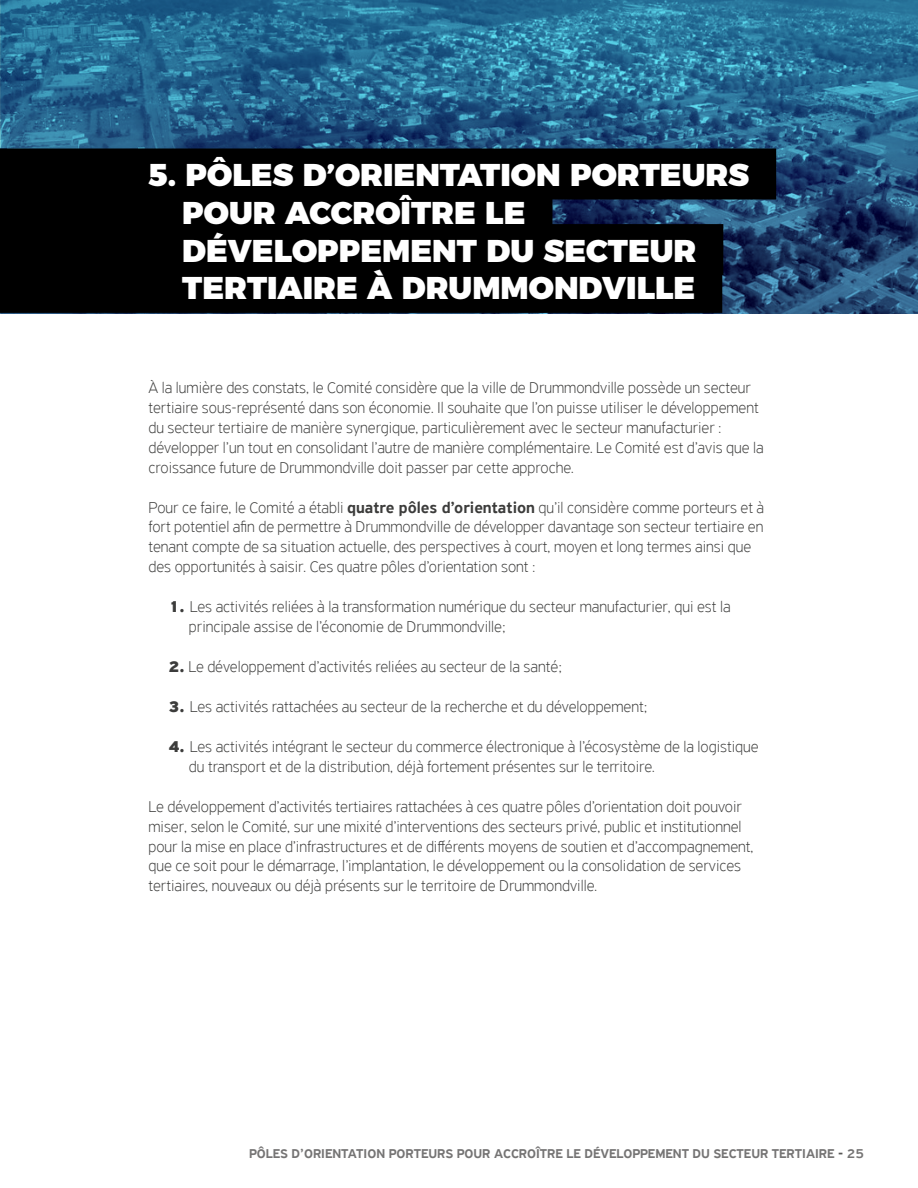
<style>
.page{position:relative;width:918px;height:1188px;background:#fff}
.page>*{position:absolute;margin:0;border:0;box-sizing:border-box;transform-origin:0 0}
.t1{font:900 31.5px/37.8px "Montserrat";color:#fff}
.t2{font:100 16.5px/19.8px "PF Highway Sans Pro";color:#3c3c3b}
.t3{font:500 13.5px "PF Highway Sans Pro";color:#757474}
.s1{font-weight:500}
.s2{font-weight:900}
.s3{color:#575756}
</style>
<div class="page">
<svg style="left:1px;top:0;width:917px;height:313px;background:#26648d"></svg>
<div style="left:0;top:148px;width:776px;height:52px;background:#000"></div>
<div style="left:0;top:186px;width:552px;height:51px;background:#000"></div>
<div style="left:0;top:224px;width:723px;height:51px;background:#000"></div>
<div style="left:0;top:262px;width:722px;height:51px;background:#000"></div>
<h1 class="t1" style="left:182px;top:153px;width:568px;text-indent:-34px">5. PÔLES D’ORIENTATION PORTEURS<br>POUR ACCROÎTRE LE<br>DÉVELOPPEMENT DU SECTEUR<br>TERTIAIRE À DRUMMONDVILLE</h1>
<p class="t2" style="left:148px;top:378px;width:617px">À la lumière des constats, le Comité considère que la ville de Drummondville possède un secteur tertiaire sous-représenté dans son économie. Il souhaite que l’on puisse utiliser le développement du secteur tertiaire de manière synergique, particulièrement avec le secteur manufacturier : développer l’un tout en consolidant l’autre de manière complémentaire. Le Comité est d’avis que la croissance future de Drummondville doit passer par cette approche.</p>
<p class="t2" style="left:148px;top:497px;width:617px">Pour ce faire, le Comité a établi <span class="s1">quatre pôles d’orientation</span> qu’il considère comme porteurs et à fort potentiel afin de permettre à Drummondville de développer davantage son secteur tertiaire en tenant compte de sa situation actuelle, des perspectives à court, moyen et long termes ainsi que des opportunités à saisir. Ces quatre pôles d’orientation sont :</p>
<p class="t2" style="left:189px;top:597px;width:543px;text-indent:-20px"><span class="s2">1.</span> Les activités reliées à la transformation numérique du secteur manufacturier, qui est la principale assise de l’économie de Drummondville;</p>
<p class="t2" style="left:169px;top:657px;width:395px"><span class="s2">2.</span> Le développement d’activités reliées au secteur de la santé;</p>
<p class="t2" style="left:169px;top:697px;width:480px"><span class="s2">3.</span> Les activités rattachées au secteur de la recherche et du développement;</p>
<p class="t2" style="left:189px;top:737px;width:571px;text-indent:-20px"><span class="s2">4.</span> Les activités intégrant le secteur du commerce électronique à l’écosystème de la logistique du transport et de la distribution, déjà fortement présentes sur le territoire.</p>
<p class="t2" style="left:148px;top:796px;width:607px">Le développement d’activités tertiaires rattachées à ces quatre pôles d’orientation doit pouvoir miser, selon le Comité, sur une mixité d’interventions des secteurs privé, public et institutionnel pour la mise en place d’infrastructures et de différents moyens de soutien et d’accompagnement, que ce soit pour le démarrage, l’implantation, le développement ou la consolidation de services tertiaires, nouveaux ou déjà présents sur le territoire de Drummondville.</p>
<p class="t3" style="left:249px;top:1146px;width:616px">PÔLES D’ORIENTATION PORTEURS POUR ACCROÎTRE LE DÉVELOPPEMENT DU SECTEUR TERTIAIRE <span class="s3">-</span> 25</p>
</div>
